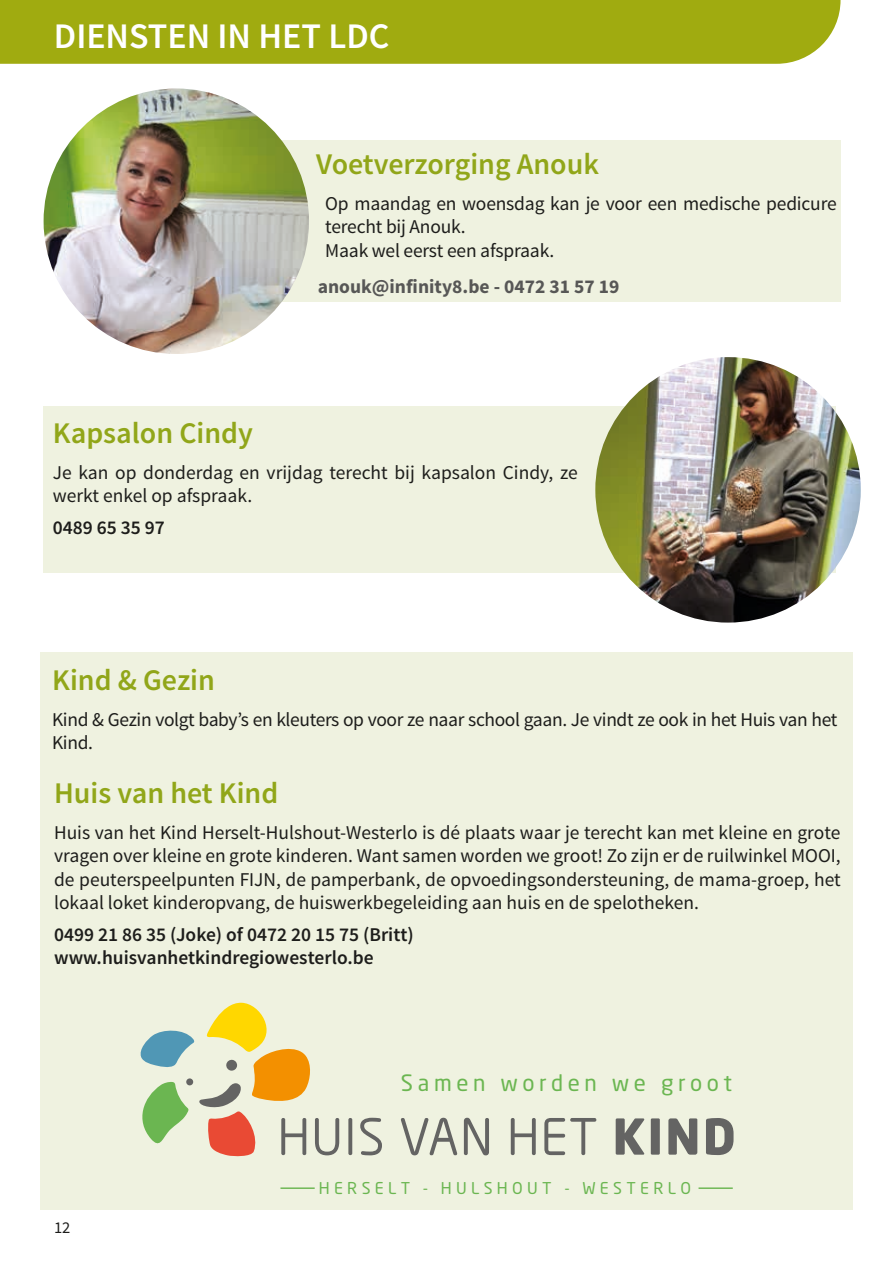
<style>
.page{position:relative;width:893px;height:1263px;background:#fff}
.page>*{position:absolute;margin:0;border:0;box-sizing:border-box;transform-origin:0 0}
.t1{font:600 36px "Source Sans Pro";color:#fff}
.t2{font:600 30px "Source Sans Pro";color:#91a619}
.t3{font:22.2px "Neo Sans Std";letter-spacing:.205em;color:#6bb651}
.t4{font:19.5px/23.4px "Source Sans Pro";letter-spacing:-.01em;color:#1d1d1b}
.t5{font:600 19.5px/23.4px "Source Sans Pro";color:#1d1d1b}
.t6{font:700 19.5px "Source Sans Pro";color:#575756}
.t7{font:16.5px "Source Sans Pro";color:#1d1d1b}
.t8{font:16.05px "Neo Sans Std";letter-spacing:.27em;color:#6bb651}
</style>
<div class="page">
<div style="left:40px;top:653px;width:813px;height:557px;background:#eff2e0"></div>
<div style="left:0;top:0;width:840px;height:64px;background:#a0ab10"></div>
<svg style="left:140px;top:1002px;width:593px;height:155px"></svg>
<hr style="left:280px;top:1187px;width:35px;height:2px;background:#6bb651">
<hr style="left:698px;top:1187px;width:35px;height:2px;background:#6bb651">
<div style="left:104px;top:141px;width:736px;height:161px;background:#eff2e0"></div>
<img style="left:44px;top:89px;width:265px;height:265px;border-radius:133px">
<div style="left:44px;top:407px;width:792px;height:166px;background:#eff2e0"></div>
<img style="left:595px;top:357px;width:266px;height:266px;border-radius:133px">
<h1 class="t1" style="left:54px;top:14px;width:337px">DIENSTEN IN HET LDC</h1>
<h2 class="t2" style="left:316px;top:145px;width:284px">Voetverzorging Anouk</h2>
<p class="t4" style="left:325px;top:192px;width:513px">Op maandag en woensdag kan je voor een medische pedicure terecht bij Anouk.<br>Maak wel eerst een afspraak.</p>
<p class="t6" style="left:318px;top:274px;width:303px">anouk@infinity8.be - 0472 31 57 19</p>
<h2 class="t2" style="left:53px;top:414px;width:202px">Kapsalon Cindy</h2>
<p class="t4" style="left:53px;top:461px;width:526px">Je kan op donderdag en vrijdag terecht bij kapsalon Cindy, ze werkt enkel op afspraak.</p>
<p class="t5" style="left:53px;top:517px;width:114px">0489 65 35 97</p>
<h2 class="t2" style="left:52px;top:661px;width:164px">Kind &amp; Gezin</h2>
<p class="t4" style="left:52px;top:708px;width:787px">Kind &amp; Gezin volgt baby’s en kleuters op voor ze naar school gaan. Je vindt ze ook in het Huis van het<br>Kind.</p>
<h2 class="t2" style="left:54px;top:774px;width:226px">Huis van het Kind</h2>
<p class="t4" style="left:54px;top:821px;width:788px;text-align:justify">Huis van het Kind Herselt-Hulshout-Westerlo is dé plaats waar je terecht kan met kleine en grote vragen over kleine en grote kinderen. Want samen worden we groot! Zo zijn er de ruilwinkel MOOI, de peuterspeelpunten FIJN, de pamperbank, de opvoedingsondersteuning, de mama-groep, het lokaal loket kinderopvang, de huiswerkbegeleiding aan huis en de spelotheken.</p>
<p class="t5" style="left:54px;top:923px;width:361px">0499 21 86 35 (Joke) of 0472 20 15 75 (Britt) www.huisvanhetkindregiowesterlo.be</p>
<p class="t3" style="left:401px;top:1069px;width:333px">Samen worden we groot</p>
<p class="t7" style="left:54px;top:1217px;width:18px">12</p>
<p class="t8" style="left:319px;top:1178px;width:374px">HERSELT - HULSHOUT - WESTERLO</p>
</div>
